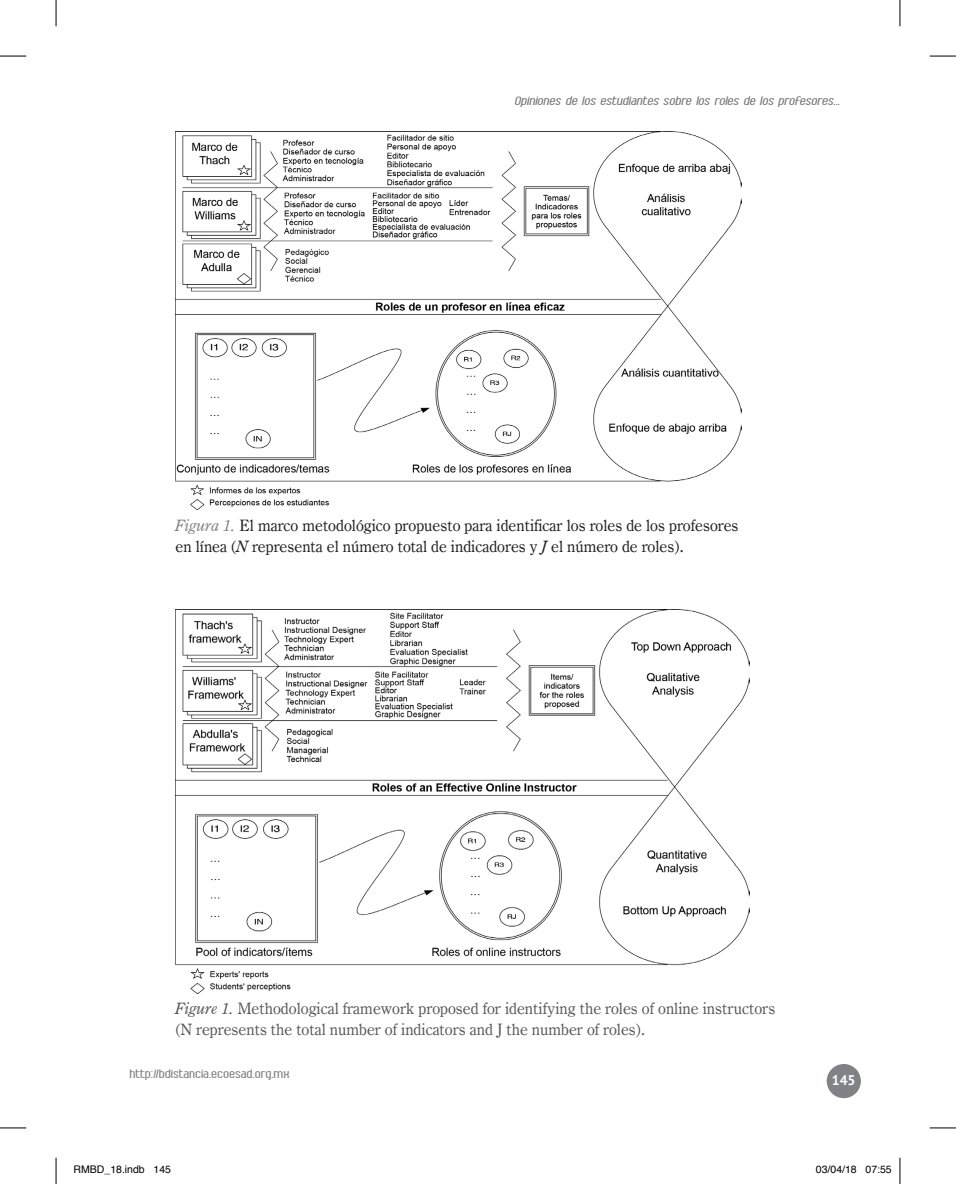
<style>
.page{position:relative;width:956px;height:1184px;background:#fff}
.page>*{position:absolute;margin:0;border:0;box-sizing:border-box;transform-origin:0 0}
.FIGURA_TIT{font:15.75px/21px "Century Oldstyle BT";color:#57585a}
.FIGURA_TIT-2{font:15.75px/21px "Century Oldstyle BT";color:#231f20}
.t1{font:italic 700 14px "Ambrosia";color:#76787b}
.t2{font:700 14px "Ambrosia";color:#808285}
.t3{font:700 14px "PT Sans";color:#fff}
.t4{font:10.5px "Helvetica";color:#000}
.s1{font-style:italic;color:#808285}
.s2{font-style:italic}
</style>
<div class="page">
<div style="left:826px;top:1063px;width:34px;height:34px;background:#808285;border-radius:50%"></div>
<img style="left:175px;top:131px;width:566px;height:378px">
<img style="left:175px;top:609px;width:574px;height:383px">
<svg style="left:0;top:56px;width:26px;height:1px"></svg>
<svg style="left:929px;top:56px;width:26px;height:1px"></svg>
<svg style="left:0;top:1127px;width:26px;height:1px"></svg>
<svg style="left:929px;top:1127px;width:26px;height:1px"></svg>
<svg style="left:56px;top:0;width:1px;height:26px"></svg>
<svg style="left:56px;top:1157px;width:1px;height:26px"></svg>
<svg style="left:899px;top:0;width:1px;height:26px"></svg>
<svg style="left:899px;top:1157px;width:1px;height:26px"></svg>
<p class="t1" style="left:514px;top:95px;width:327px">Opiniones de los estudiantes sobre los roles de los profesores...</p>
<p class="FIGURA_TIT-2" style="left:175px;top:514px;width:564px"><span class="s1">Figura 1.</span> El marco metodológico propuesto para identificar los roles de los profesores en línea (<span class="s2">N</span> representa el número total de indicadores y <span class="s2">J</span> el número de roles).</p>
<p class="FIGURA_TIT" style="left:175px;top:997px;width:601px"><span class="s2">Figure 1.</span> Methodological framework proposed for identifying the roles of online instructors (N represents the total number of indicators and J the number of roles).</p>
<p class="t2" style="left:130px;top:1066px;width:161px">http://bdistancia.ecoesad.org.mx</p>
<p class="t3" style="left:831px;top:1070px;width:25px">145</p>
<p class="t4" style="left:74px;top:1161px;width:99px">RMBD_18.indb 145</p>
<p class="t4" style="left:815px;top:1161px;width:77px">03/04/18 07:55</p>
</div>
